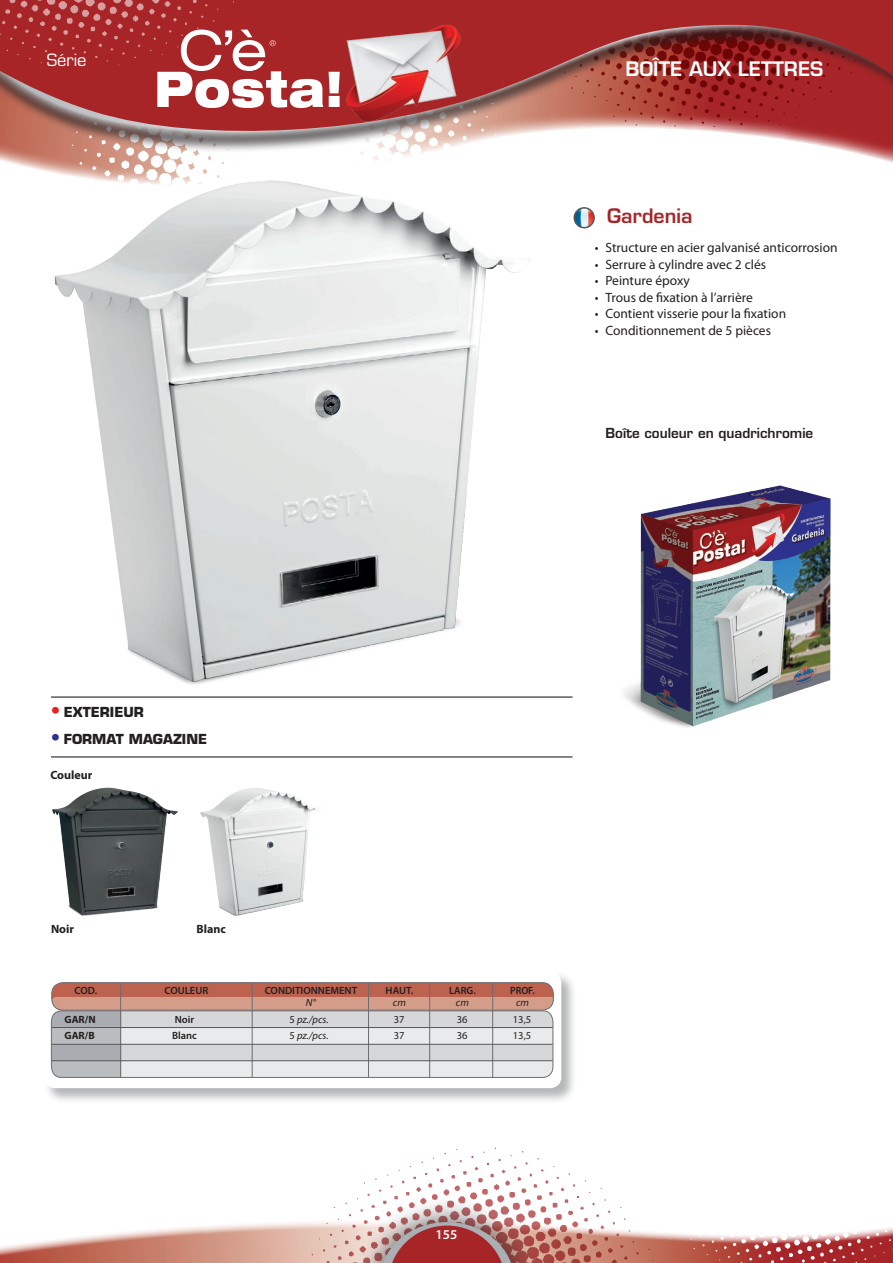
<style>
.page{position:relative;width:893px;height:1263px;background:#fff}
.page>*{position:absolute;margin:0;border:0;box-sizing:border-box;transform-origin:0 0}
.t1{font:600 19.5px "Eurostile LT Std";color:#fff}
.t2{font:600 19.5px "Eurostile LT Std";color:#a72427}
.t3{font:16.5px "Eurostile LT Std";color:#fff}
.t4{font:13.5px "Myriad Pro";color:#231f20}
.t5{font:600 13.5px "Eurostile LT Std";color:#231f20}
.t6{font:700 13.5px "Eurostile LT Std";color:#231f20}
.t7{font:600 13.5px "Myriad Pro";color:#fff}
.t8{font:700 12px "Myriad Pro";color:#231f20}
.t9{font:600 10.5px "Myriad Pro";color:#231f20}
.t10{font:italic 10.5px "Myriad Pro";color:#231f20}
.t11{font:10.5px "Myriad Pro";color:#231f20}
.t12{font:700 10.5px "Myriad Pro";color:#231f20}
.t13{font:600 10.5px "Myriad Pro";color:#231f20;scale:.94 1}
.s1{font-size:18px;color:#ee1d23}
.s2{font-size:18px;color:#2e3092}
.s3{font-style:normal}
</style>
<div class="page">
<img style="left:0;top:154px;width:595px;height:75px">
<svg style="left:0;top:145px;width:893px;height:9px"></svg>
<svg style="left:0;top:0;width:893px;height:145px;background:#ab4e4c"></svg>
<img style="left:0;top:0;width:362px;height:88px">
<svg style="left:0;top:1226px;width:204px;height:37px"></svg>
<img style="left:204px;top:1147px;width:372px;height:116px">
<img style="left:576px;top:1180px;width:317px;height:83px">
<div style="left:352px;top:1195px;width:189px;height:68px;background:#231f20;opacity:.65"></div>
<svg style="left:380px;top:1222px;width:134px;height:41px;background:#a95658"></svg>
<div style="left:157px;top:29px;width:194px;height:90px;background:#a72427"></div>
<svg style="left:157px;top:30px;width:166px;height:78px"></svg>
<img style="left:329px;top:18px;width:146px;height:109px">
<img style="left:624px;top:485px;width:207px;height:243px">
<img style="left:41px;top:166px;width:500px;height:519px">
<img style="left:52px;top:787px;width:126px;height:129px">
<img style="left:200px;top:788px;width:117px;height:128px">
<hr style="left:51px;top:756px;width:521px;height:2px;background:#585c5f">
<hr style="left:51px;top:696px;width:521px;height:2px;background:#585c5f">
<img style="left:574px;top:208px;width:20px;height:20px;border-radius:10px">
<div style="left:573px;top:207px;width:22px;height:21px;border:2px solid #57585a;border-radius:50%"></div>
<div style="left:43px;top:971px;width:534px;height:133px;background:#585c5f;opacity:.45"></div>
<div style="left:44px;top:972px;width:517px;height:116px;background:#fff;border-radius:11px"></div>
<div style="left:52px;top:983px;width:501px;height:27px;background:#bc624f;border-radius:11px"></div>
<svg style="left:51px;top:997px;width:503px;height:81px;background:#d3cdcc"></svg>
<div style="left:51px;top:982px;width:503px;height:28px;border:1px solid #6c6d70;border-radius:11px"></div>
<hr style="left:120px;top:983px;width:1px;height:95px;background:#6c6d70">
<hr style="left:252px;top:983px;width:1px;height:95px;background:#6c6d70">
<hr style="left:368px;top:983px;width:1px;height:95px;background:#6c6d70">
<hr style="left:429px;top:983px;width:1px;height:95px;background:#6c6d70">
<hr style="left:492px;top:983px;width:1px;height:95px;background:#6c6d70">
<hr style="left:51px;top:1027px;width:502px;height:1px;background:#57585a">
<hr style="left:51px;top:1060px;width:502px;height:1px;background:#57585a">
<hr style="left:51px;top:1044px;width:502px;height:1px;background:#57585a">
<p class="t3" style="left:47px;top:50px;width:41px">Série</p>
<p class="t1" style="left:625px;top:57px;width:199px">BOÎTE AUX LETTRES</p>
<p class="t2" style="left:607px;top:203px;width:87px">Gardenia</p>
<p class="t4" style="left:595px;top:240px;width:244px">• Structure en acier galvanisé anticorrosion</p>
<p class="t4" style="left:595px;top:257px;width:173px">• Serrure à cylindre avec 2 clés</p>
<p class="t4" style="left:595px;top:273px;width:96px">• Peinture époxy</p>
<p class="t4" style="left:595px;top:290px;width:159px">• Trous de fixation à l’arrière</p>
<p class="t4" style="left:595px;top:306px;width:193px">• Contient visserie pour la fixation</p>
<p class="t4" style="left:595px;top:323px;width:178px">• Conditionnement de 5 pièces</p>
<p class="t5" style="left:606px;top:424px;width:209px">Boîte couleur en quadrichromie</p>
<p class="t6" style="left:50px;top:703px;width:95px"><span class="s1">•</span> EXTERIEUR</p>
<p class="t6" style="left:50px;top:730px;width:159px"><span class="s2">•</span> FORMAT MAGAZINE</p>
<p class="t8" style="left:50px;top:768px;width:44px">Couleur</p>
<p class="t8" style="left:51px;top:922px;width:25px">Noir</p>
<p class="t8" style="left:196px;top:922px;width:31px">Blanc</p>
<p class="t9" style="left:75px;top:984px;width:24px">COD.</p>
<p class="t9" style="left:164px;top:984px;width:45px">COULEUR</p>
<p class="t9" style="left:265px;top:984px;width:94px">CONDITIONNEMENT</p>
<p class="t9" style="left:386px;top:984px;width:29px">HAUT.</p>
<p class="t9" style="left:449px;top:984px;width:28px">LARG.</p>
<p class="t13" style="left:510px;top:984px;width:28px">PROF.</p>
<p class="t10" style="left:306px;top:996px;width:11px">N°</p>
<p class="t10" style="left:393px;top:996px;width:14px">cm</p>
<p class="t10" style="left:456px;top:996px;width:14px">cm</p>
<p class="t10" style="left:516px;top:996px;width:14px">cm</p>
<p class="t12" style="left:65px;top:1013px;width:33px">GAR/N</p>
<p class="t9" style="left:175px;top:1013px;width:21px">Noir</p>
<p class="t10" style="left:290px;top:1013px;width:41px"><span class="s3">5</span> pz./pcs.</p>
<p class="t11" style="left:394px;top:1013px;width:12px">37</p>
<p class="t11" style="left:457px;top:1013px;width:12px">36</p>
<p class="t11" style="left:513px;top:1013px;width:20px">13,5</p>
<p class="t12" style="left:65px;top:1030px;width:32px">GAR/B</p>
<p class="t9" style="left:172px;top:1030px;width:26px">Blanc</p>
<p class="t10" style="left:290px;top:1030px;width:41px"><span class="s3">5</span> pz./pcs.</p>
<p class="t11" style="left:394px;top:1030px;width:12px">37</p>
<p class="t11" style="left:457px;top:1030px;width:12px">36</p>
<p class="t11" style="left:513px;top:1030px;width:20px">13,5</p>
<p class="t7" style="left:436px;top:1227px;width:23px">155</p>
</div>
